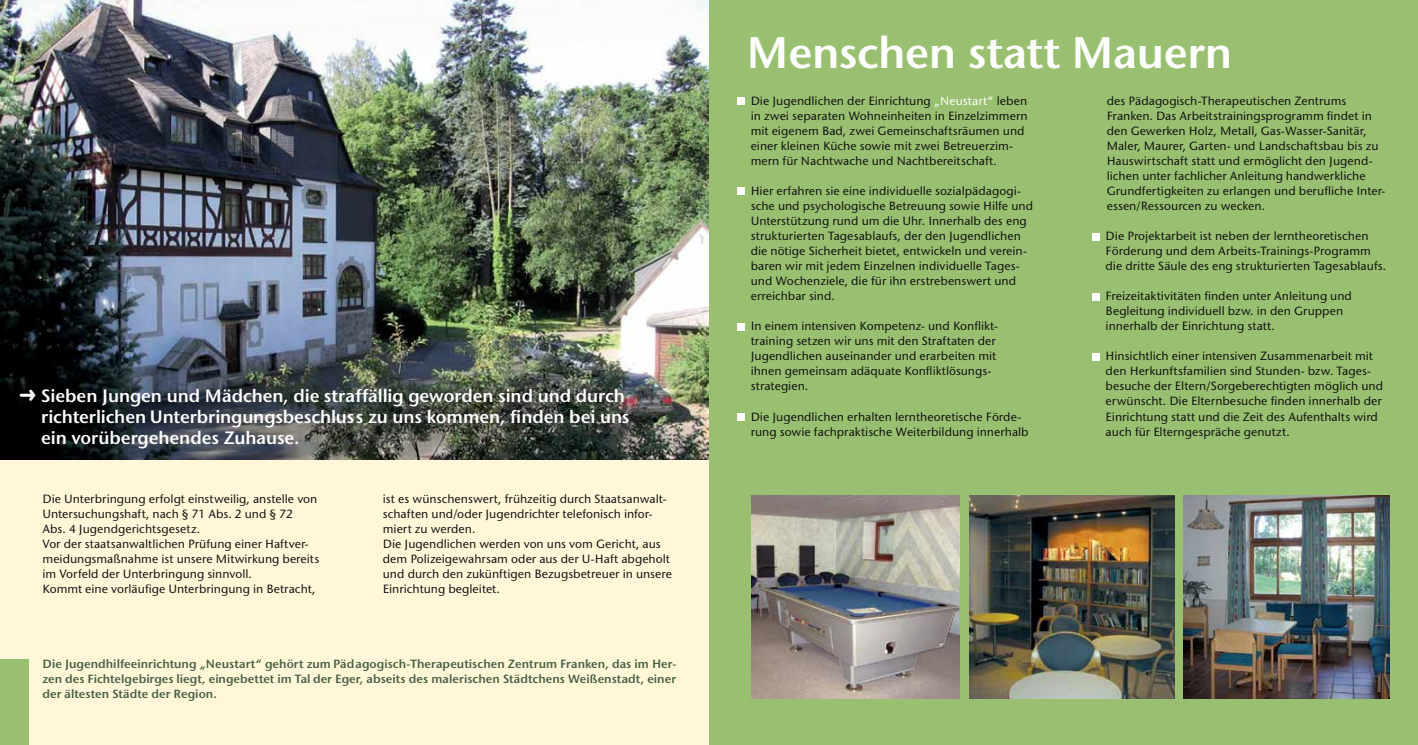
<style>
.page{position:relative;width:1418px;height:745px;background:#fff}
.page>*{position:absolute;margin:0;border:0;box-sizing:border-box;transform-origin:0 0}
.t1{font:46.25px "Stone Sans Itc T Semi";letter-spacing:-.01em;color:#fff}
.t2{font:18.75px/21.2px "Stone Sans Itc T Semi";letter-spacing:-.005em;color:#fff}
.t3{font:500 12.5px/15px "Stone Sans Itc T";color:#121212}
.t4{font:12.5px/15px "Stone Sans Itc T Semi";letter-spacing:.005em;color:#485f45;text-align:justify}
.s1{font-family:"Monotype Sorts"}
.s2{color:#fff}
</style>
<div class="page">
<div style="left:0;top:0;width:714px;height:744px;background:#fff7d7"></div>
<div style="left:709px;top:0;width:708px;height:744px;background:#98c070"></div>
<div style="left:0;top:659px;width:28px;height:85px;background:#98c070"></div>
<div style="left:736px;top:98px;width:8px;height:7px;background:#fff"></div>
<div style="left:736px;top:188px;width:8px;height:7px;background:#fff"></div>
<div style="left:736px;top:322px;width:8px;height:8px;background:#fff"></div>
<div style="left:736px;top:412px;width:8px;height:8px;background:#fff"></div>
<div style="left:1091px;top:232px;width:8px;height:8px;background:#fff"></div>
<div style="left:1091px;top:292px;width:8px;height:8px;background:#fff"></div>
<div style="left:1091px;top:352px;width:8px;height:8px;background:#fff"></div>
<img style="left:0;top:0;width:709px;height:459px">
<img style="left:751px;top:495px;width:208px;height:203px">
<img style="left:969px;top:495px;width:205px;height:203px">
<img style="left:1183px;top:495px;width:206px;height:203px">
<h2 class="t2" style="left:41px;top:384px;width:590px;text-indent:-22px"><span class="s1">Ü</span> Sieben Jungen und Mädchen, die straffällig geworden sind und durch richterlichen Unterbringungsbeschluss zu uns kommen, finden bei uns ein vorübergehendes Zuhause.</h2>
<p class="t3" style="left:43px;top:491px;width:278px">Die Unterbringung erfolgt einstweilig, anstelle von Untersuchungshaft, nach § 71 Abs. 2 und § 72<br>Abs. 4 Jugendgerichtsgesetz.<br>Vor der staatsanwaltlichen Prüfung einer Haftver&shy;meidungsmaßnahme ist unsere Mitwirkung bereits im Vorfeld der Unterbringung sinnvoll.<br>Kommt eine vorläufige Unterbringung in Betracht,</p>
<p class="t3" style="left:383px;top:491px;width:291px">ist es wünschenswert, frühzeitig durch Staatsanwalt&shy;schaften und/oder Jugendrichter telefonisch infor&shy;miert zu werden.<br>Die Jugendlichen werden von uns vom Gericht, aus dem Polizeigewahrsam oder aus der U-Haft abgeholt und durch den zukünftigen Bezugsbetreuer in unsere Einrichtung begleitet.</p>
<p class="t4" style="left:43px;top:656px;width:635px">Die Jugendhilfeeinrichtung „Neustart“ gehört zum Pädagogisch-Therapeutischen Zentrum Franken, das im Her&shy;zen des Fichtelgebirges liegt, eingebettet im Tal der Eger, abseits des malerischen Städtchens Weißenstadt, einer der ältesten Städte der Region.</p>
<h1 class="t1" style="left:746px;top:25px;width:487px">Menschen statt Mauern</h1>
<p class="t3" style="left:750px;top:93px;width:278px">Die Jugendlichen der Einrichtung <span class="s2">„Neustart“</span> leben in zwei separaten Wohneinheiten in Einzelzimmern mit eigenem Bad, zwei Gemeinschaftsräumen und einer kleinen Küche sowie mit zwei Betreuerzim&shy;mern für Nachtwache und Nachtbereitschaft.</p>
<p class="t3" style="left:750px;top:183px;width:284px">Hier erfahren sie eine individuelle sozialpädagogi&shy;sche und psychologische Betreuung sowie Hilfe und Unterstützung rund um die Uhr. Innerhalb des eng strukturierten Tagesablaufs, der den Jugendlichen die nötige Sicherheit bietet, entwickeln und verein&shy;baren wir mit jedem Einzelnen individuelle Tages&shy;und Wochenziele, die für ihn erstrebenswert und erreichbar sind.</p>
<p class="t3" style="left:750px;top:318px;width:248px">In einem intensiven Kompetenz- und Konflikt&shy;training setzen wir uns mit den Straftaten der Jugendlichen auseinander und erarbeiten mit ihnen gemeinsam adäquate Konfliktlösungs&shy;strategien.</p>
<p class="t3" style="left:750px;top:408px;width:279px">Die Jugendlichen erhalten lerntheoretische Förde&shy;rung sowie fachpraktische Weiterbildung innerhalb</p>
<p class="t3" style="left:1106px;top:93px;width:280px">des Pädagogisch-Therapeutischen Zentrums Franken. Das Arbeitstrainingsprogramm findet in den Gewerken Holz, Metall, Gas-Wasser-Sanitär, Maler, Maurer, Garten- und Landschaftsbau bis zu Hauswirtschaft statt und ermöglicht den Jugend&shy;lichen unter fachlicher Anleitung handwerkliche Grundfertigkeiten zu erlangen und berufliche Inter&shy;essen/Ressourcen zu wecken.</p>
<p class="t3" style="left:1105px;top:228px;width:282px">Die Projektarbeit ist neben der lerntheoretischen<br>Förderung und dem Arbeits-Trainings-Programm die dritte Säule des eng strukturierten Tagesablaufs.</p>
<p class="t3" style="left:1105px;top:288px;width:248px">Freizeitaktivitäten finden unter Anleitung und<br>Begleitung individuell bzw. in den Gruppen innerhalb der Einrichtung statt.</p>
<p class="t3" style="left:1105px;top:348px;width:279px">Hinsichtlich einer intensiven Zusammenarbeit mit den Herkunftsfamilien sind Stunden- bzw. Tages&shy;besuche der Eltern/Sorgeberechtigten möglich und erwünscht. Die Elternbesuche finden innerhalb der Einrichtung statt und die Zeit des Aufenthalts wird auch für Elterngespräche genutzt.</p>
</div>
